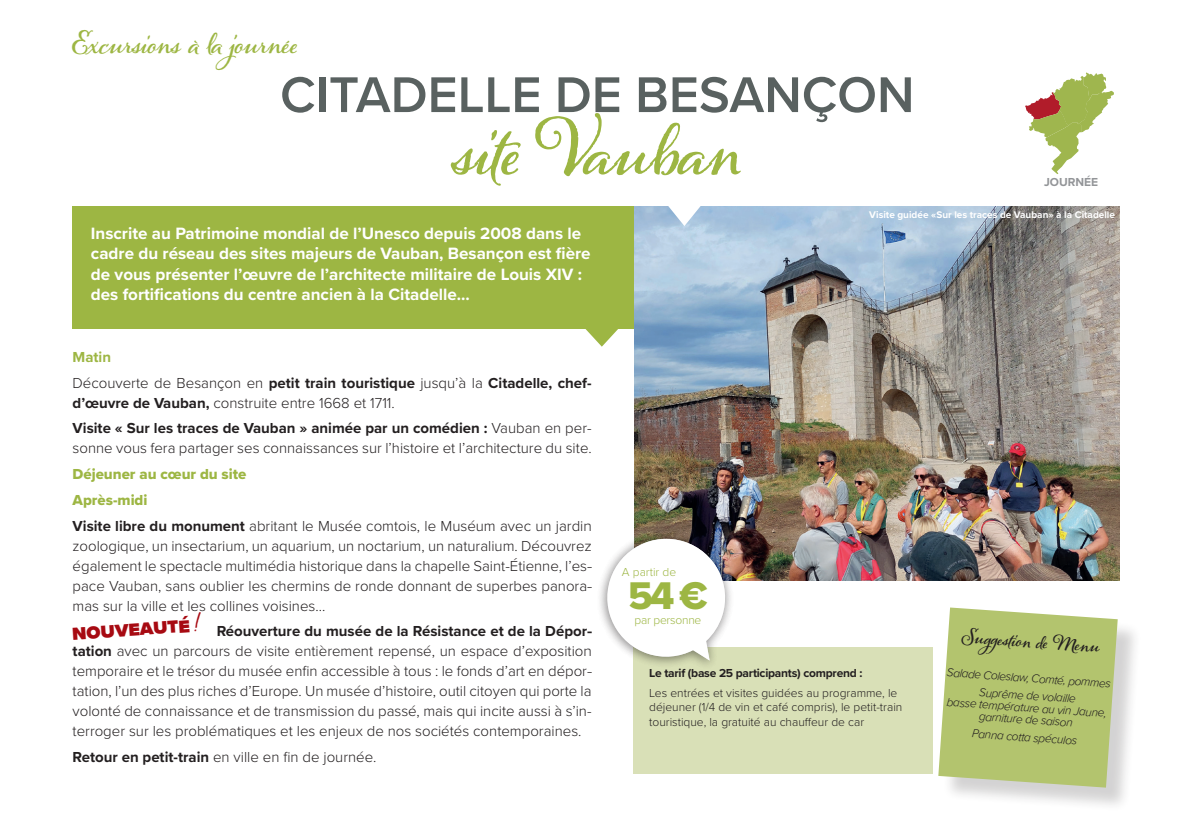
<style>
.page{position:relative;width:1188px;height:823px;background:#fff}
.page>*{position:absolute;margin:0;border:0;box-sizing:border-box;transform-origin:0 0}
.Style_de_paragraphe_4{font:700 70px "Alana";letter-spacing:-.02em;color:#9db643}
.TITRE1{font:600 52px "Proxima Nova";color:#596160}
.t1{font:40px "Proxima Nova Extrabld";color:#9db643}
.Titre_produit{font:700 28px "Alana";letter-spacing:.025em;color:#9db643}
.t2{font:900 22px "Proxima Nova";color:#a70a12}
.t3{font:700 18px "Alana";color:#231f20}
.ACCROCHE{font:700 17px/20.4px "Proxima Nova";color:#fff}
.texte_programme{font:300 15px/20px "Proxima Nova";color:#231f20}
.t4{font:15px "Proxima Nova Extrabld";color:#9db643}
.t5{font:700 15px "Proxima Nova";color:#9db643}
.t6{font:300 12px/14.4px "Proxima Nova";color:#231f20}
.MENU{font:italic 300 12px/12px "Proxima Nova";color:#231f20;text-align:center}
.t7{font:700 12px "Proxima Nova";letter-spacing:-.02em;color:#231f20}
.t8{font:300 12px "Proxima Nova";letter-spacing:-.02em;color:#9db643}
.t9{font:300 12px "Proxima Nova";color:#9db643}
.t10{font:700 12px "Proxima Nova";color:#939598}
.ACCROCHE-2{font:700 10px "Proxima Nova";color:#fff}
.s1{font-weight:700}
.s2{font-family:"Alana";font-weight:700}
</style>
<div class="page">
<svg style="left:1025px;top:72px;width:88px;height:102px"></svg>
<img style="left:634px;top:206px;width:485px;height:374px">
<svg style="left:656px;top:206px;width:56px;height:20px"></svg>
<svg style="left:570px;top:328px;width:63px;height:18px"></svg>
<div style="left:73px;top:206px;width:561px;height:122px;background:#9db643"></div>
<div style="left:941px;top:611px;width:201px;height:200px;background:#231f20;opacity:.2"></div>
<svg style="left:938px;top:607px;width:179px;height:180px;background:#b9c87d"></svg>
<div style="left:633px;top:647px;width:300px;height:127px;background:#d9e0b7"></div>
<img style="left:634px;top:523px;width:111px;height:142px">
<svg style="left:600px;top:531px;width:132px;height:129px"></svg>
<p class="Titre_produit" style="left:72px;top:27px;width:227px">Excursions à la journée</p>
<p class="TITRE1" style="left:280px;top:56px;width:636px">CITADELLE DE BESANÇON</p>
<p class="Style_de_paragraphe_4" style="left:453px;top:109px;width:290px">site Vauban</p>
<p class="t10" style="left:1043px;top:173px;width:56px">JOURNÉE</p>
<p class="ACCROCHE-2" style="left:869px;top:207px;width:247px">Visite guidée «Sur les traces de Vauban» à la Citadelle</p>
<p class="ACCROCHE" style="left:91px;top:222px;width:501px">Inscrite au Patrimoine mondial de l’Unesco depuis 2008 dans le cadre du réseau des sites majeurs de Vauban, Besançon est fière de vous présenter l’œuvre de l’architecte militaire de Louis XIV :</p>
<p class="ACCROCHE" style="left:91px;top:284px;width:380px">des fortifications du centre ancien à la Citadelle...</p>
<p class="t5" style="left:73px;top:345px;width:40px">Matin</p>
<p class="texte_programme" style="left:73px;top:371px;width:520px">Découverte de Besançon en <span class="s1">petit train touristique</span> jusqu’à la <span class="s1">Citadelle, chef&shy;d’œuvre de Vauban,</span> construite entre 1668 et 1711.</p>
<p class="texte_programme" style="left:73px;top:417px;width:520px"><span class="s1">Visite « Sur les traces de Vauban » animée par un comédien :</span> Vauban en per&shy;sonne vous fera partager ses connaissances sur l’histoire et l’architecture du site.</p>
<p class="t4" style="left:73px;top:462px;width:175px">Déjeuner au cœur du site</p>
<p class="t4" style="left:73px;top:488px;width:76px">Après-midi</p>
<p class="texte_programme" style="left:73px;top:514px;width:520px;text-align:justify"><span class="s1">Visite libre du monument</span> abritant le Musée comtois, le Muséum avec un jardin zoologique, un insectarium, un aquarium, un noctarium, un naturalium. Découvrez également le spectacle multimédia historique dans la chapelle Saint-Étienne, l’es&shy;pace Vauban, sans oublier les chermins de ronde donnant de superbes panora&shy;mas sur la ville et les collines voisines...</p>
<p class="texte_programme" style="left:73px;top:620px;width:520px;text-align:justify;text-indent:144px"><span class="s1">Réouverture du musée de la Résistance et de la Dépor&shy;tation</span> avec un parcours de visite entièrement repensé, un espace d’exposition temporaire et le trésor du musée enfin accessible à tous : le fonds d’art en dépor&shy;tation, l’un des plus riches d’Europe. Un musée d’histoire, outil citoyen qui porte la volonté de connaissance et de transmission du passé, mais qui incite aussi à s’in&shy;terroger sur les problématiques et les enjeux de nos sociétés contemporaines.</p>
<p class="texte_programme" style="left:73px;top:746px;width:305px"><span class="s1">Retour en petit-train</span> en ville en fin de journée.</p>
<p class="t2" style="left:71px;top:616px;width:130px;rotate:-4deg">nouveauté <span class="s2">!</span></p>
<p class="t9" style="left:622px;top:562px;width:56px">A partir de</p>
<p class="t1" style="left:628px;top:565px;width:81px">54 €</p>
<p class="t8" style="left:634px;top:610px;width:68px">par personne</p>
<p class="t7" style="left:649px;top:663px;width:215px">Le tarif (base 25 participants) comprend :</p>
<p class="t6" style="left:649px;top:684px;width:255px">Les entrées et visites guidées au programme, le déjeuner (1/4 de vin et café compris), le petit-train touristique, la gratuité au chauffeur de car</p>
<p class="t3" style="left:963px;top:625px;width:138px;rotate:4deg">Suggestion de Menu</p>
<p class="MENU" style="left:947px;top:665px;width:166px;rotate:4deg">Salade Coleslaw, Comté, pommes</p>
<p class="MENU" style="left:979px;top:685px;width:99px;rotate:4deg">Suprême de volaille</p>
<p class="MENU" style="left:947px;top:694px;width:162px;rotate:4deg">basse température au vin Jaune, garniture de saison</p>
<p class="MENU" style="left:972px;top:726px;width:107px;rotate:4deg">Panna cotta spéculos</p>
</div>
